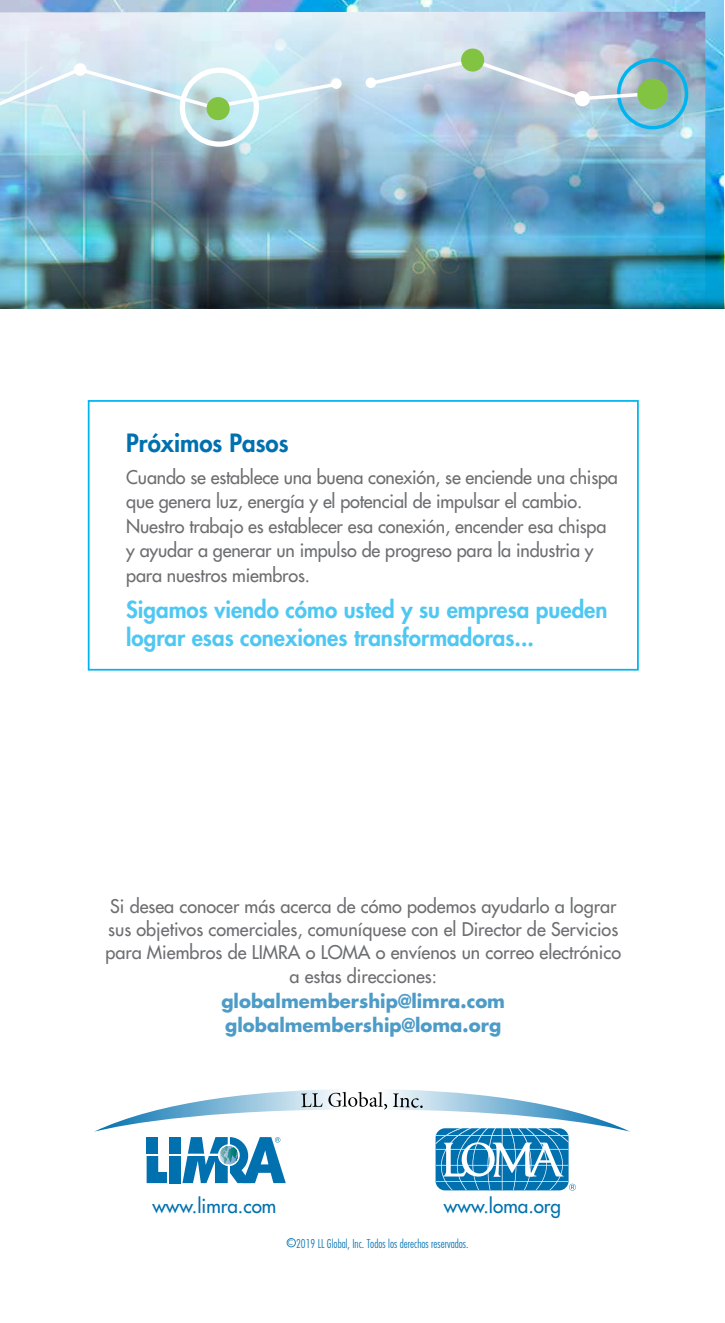
<style>
.page{position:relative;width:725px;height:1323px;background:#fff}
.page>*{position:absolute;margin:0;border:0;box-sizing:border-box;transform-origin:0 0}
.t1{font:800 24.5px "Futura Std";color:#0070af}
.t2{font:800 22.75px/28px "Futura Std";color:#4fc7f3}
.t3{font:500 19.25px "Futura Std";color:#0070af}
.t4{font:500 18.38px/24.5px "Futura Std";letter-spacing:-.01em;color:#6d6e71}
.t5{font:700 18.38px/24.5px "Futura Std";color:#4d9bc7}
.t6{font:300 condensed 11.9px "Futura Std";color:#1a7eb7}
.t7{font:7px "Futura Std";color:#1a7eb7}
</style>
<div class="page">
<img style="left:0;top:0;width:723px;height:309px">
<img style="left:0;top:12px;width:705px;height:297px">
<div style="left:617px;top:58px;width:71px;height:71px;border:4px solid #00b5ef;border-radius:50%"></div>
<svg style="left:0;top:65px;width:339px;height:64px;background:#c8e4ec"></svg>
<svg style="left:367px;top:54px;width:286px;height:49px;background:#c3d1e0"></svg>
<div style="left:574px;top:91px;width:16px;height:15px;background:#fff;border-radius:50%"></div>
<div style="left:74px;top:63px;width:12px;height:13px;background:#fff;border-radius:50%"></div>
<div style="left:206px;top:97px;width:24px;height:23px;background:#82c341;border-radius:50%"></div>
<div style="left:331px;top:78px;width:10px;height:11px;background:#fff;border-radius:50%"></div>
<div style="left:365px;top:78px;width:11px;height:10px;background:#fff;border-radius:50%"></div>
<div style="left:461px;top:49px;width:23px;height:23px;background:#82c341;border-radius:50%"></div>
<div style="left:637px;top:79px;width:30px;height:30px;background:#82c341;border-radius:50%"></div>
<div style="left:180px;top:68px;width:79px;height:79px;border:5px solid #fff;border-radius:50%"></div>
<svg style="left:94px;top:1090px;width:536px;height:101px"></svg>
<div style="left:287px;top:1238px;width:9px;height:9px;border:1px solid #2685bb;border-radius:50%"></div>
<div style="left:88px;top:400px;width:550px;height:271px;border:2px solid #00b5ef"></div>
<h1 class="t1" style="left:126px;top:427px;width:164px">Próximos Pasos</h1>
<p class="t4" style="left:126px;top:465px;width:493px">Cuando se establece una buena conexión, se enciende una chispa que genera luz, energía y el potencial de impulsar el cambio.<br>Nuestro trabajo es establecer esa conexión, encender esa chispa y ayudar a generar un impulso de progreso para la industria y para nuestros miembros.</p>
<p class="t2" style="left:126px;top:595px;width:482px">Sigamos viendo cómo usted y su empresa pueden lograr esas conexiones transformadoras...</p>
<p class="t4" style="left:105px;top:895px;width:517px;line-height:22.8px">Si desea conocer más acerca de cómo podemos ayudarlo a lograr sus objetivos comerciales, comuníquese con el Director de Servicios para Miembros de LIMRA o LOMA o envíenos un correo electrónico</p>
<p class="t4" style="left:289px;top:964px;width:149px">a estas direcciones:</p>
<p class="t5" style="left:221px;top:988px;width:285px">globalmembership@limra.com globalmembership@loma.org</p>
<p class="t3" style="left:152px;top:1194px;width:125px">www.limra.com</p>
<p class="t3" style="left:444px;top:1194px;width:119px">www.loma.org</p>
<p class="t6" style="left:296px;top:1237px;width:174px">2019 LL Global, Inc. Todos los derechos reservados.</p>
<p class="t7" style="left:288px;top:1238px;width:6px">C</p>
</div>
